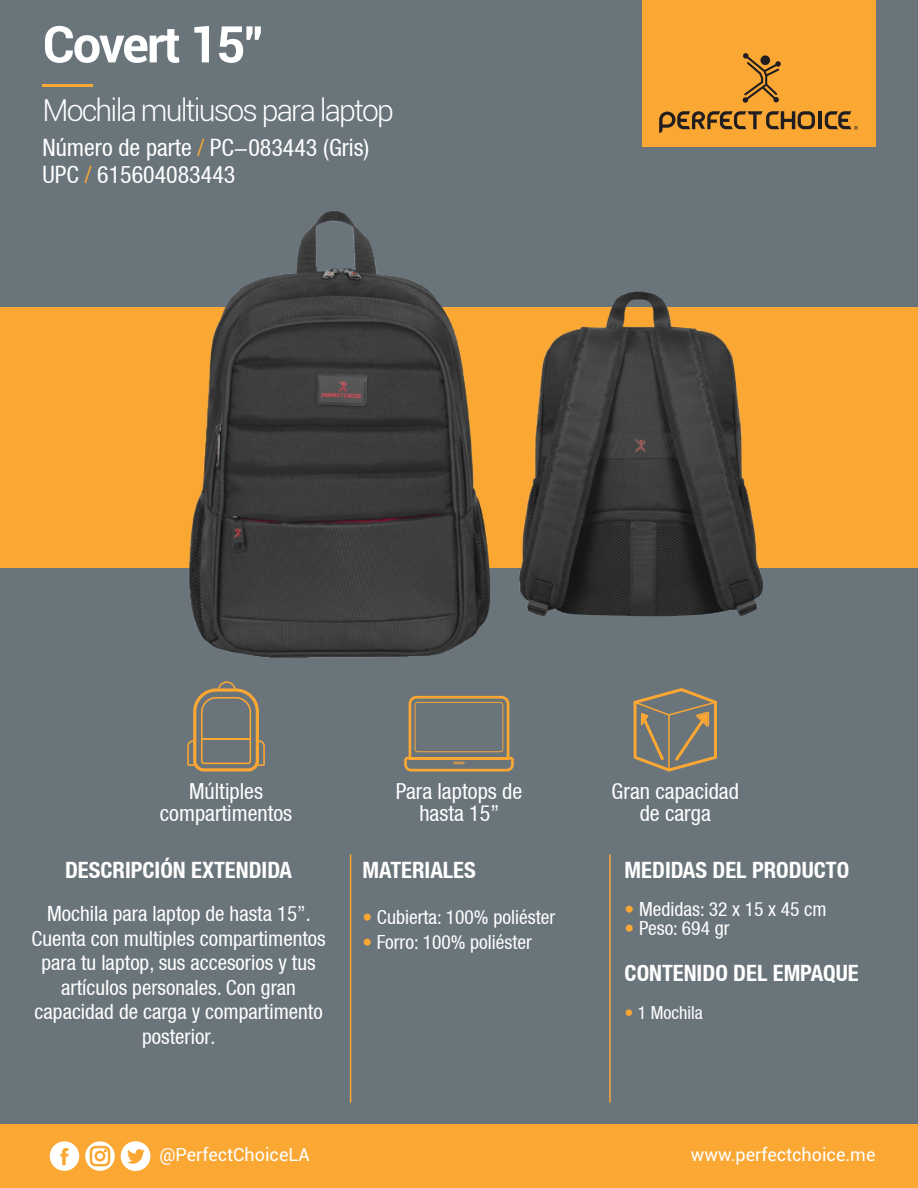
<style>
.page{position:relative;width:918px;height:1188px;background:#6a747b}
.page>*{position:absolute;margin:0;border:0;box-sizing:border-box;transform-origin:0 0}
.t1{font:700 50.7px "Roboto";letter-spacing:-.04em;color:#fff}
.t2{font:300 30.3px "Roboto";letter-spacing:-.06em;color:#fff}
.t3{font:condensed 24px/27px "Helvetica Neue LT";color:#fff}
.t4{font:700 condensed 22.5px "Helvetica Neue LT";color:#fff}
.t5{font:condensed 22.05px/22px "Helvetica Neue LT";color:#fff;text-align:center}
.t6{font:condensed 21px/24.5px "Helvetica Neue LT";color:#fff;text-align:center}
.t7{font:condensed 19.5px "Helvetica Neue LT";color:#fff}
.t8{font:18px "Roboto";color:#fff}
.t9{font:condensed 18px "Helvetica Neue LT";color:#fff}
.s1{color:#faa734}
</style>
<div class="page">
<div style="left:0;top:1124px;width:918px;height:64px;background:#faa734"></div>
<div style="left:0;top:307px;width:918px;height:260px;background:#faa734"></div>
<hr style="left:43px;top:84px;width:50px;height:3px;background:#faa734">
<div style="left:642px;top:0;width:233px;height:146px;background:#faa734"></div>
<hr style="left:818px;top:111px;width:4px;height:18px;background:#221e1f">
<svg style="left:825px;top:111px;width:33px;height:19px"></svg>
<svg style="left:659px;top:111px;width:156px;height:22px"></svg>
<svg style="left:743px;top:53px;width:38px;height:50px"></svg>
<svg style="left:50px;top:1141px;width:29px;height:30px"></svg>
<svg style="left:121px;top:1141px;width:29px;height:30px"></svg>
<svg style="left:85px;top:1141px;width:30px;height:30px"></svg>
<hr style="left:350px;top:855px;width:1px;height:247px;background:#faa734">
<hr style="left:609px;top:855px;width:2px;height:247px;background:#faa734">
<svg style="left:404px;top:696px;width:110px;height:76px"></svg>
<hr style="left:409px;top:757px;width:100px;height:3px;background:#faa734">
<svg style="left:633px;top:688px;width:84px;height:84px"></svg>
<svg style="left:187px;top:681px;width:78px;height:91px"></svg>
<img style="left:525px;top:291px;width:265px;height:326px">
<img style="left:156px;top:210px;width:369px;height:448px">
<h1 class="t1" style="left:43px;top:9px;width:224px">Covert 15”</h1>
<h2 class="t2" style="left:43px;top:90px;width:353px">Mochila multiusos para laptop</h2>
<p class="t3" style="left:43px;top:134px;width:328px">Número de parte <span class="s1">/</span> PC-083443 (Gris)<br>UPC <span class="s1">/</span> 615604083443</p>
<p class="t5" style="left:160px;top:780px;width:134px">Múltiples compartimentos</p>
<p class="t5" style="left:612px;top:780px;width:129px">Gran capacidad de carga</p>
<p class="t5" style="left:396px;top:780px;width:128px">Para laptops de hasta 15”</p>
<p class="t4" style="left:65px;top:856px;width:229px">DESCRIPCIÓN EXTENDIDA</p>
<p class="t6" style="left:31px;top:902px;width:296px">Mochila para laptop de hasta 15”.<br>Cuenta con multiples compartimentos para tu laptop, sus accesorios y tus artículos personales. Con gran capacidad de carga y compartimento posterior.</p>
<p class="t4" style="left:363px;top:856px;width:115px">MATERIALES</p>
<p class="t7" style="left:363px;top:906px;width:194px"><span class="s1">•</span> Cubierta: 100% poliéster</p>
<p class="t7" style="left:363px;top:931px;width:171px"><span class="s1">•</span> Forro: 100% poliéster</p>
<p class="t8" style="left:159px;top:1142px;width:152px">@PerfectChoiceLA</p>
<p class="t4" style="left:625px;top:856px;width:226px">MEDIDAS DEL PRODUCTO</p>
<p class="t7" style="left:625px;top:898px;width:203px"><span class="s1">•</span> Medidas: 32 x 15 x 45 cm</p>
<p class="t7" style="left:625px;top:917px;width:106px"><span class="s1">•</span> Peso: 694 gr</p>
<p class="t4" style="left:625px;top:959px;width:236px">CONTENIDO DEL EMPAQUE</p>
<p class="t9" style="left:625px;top:1002px;width:80px"><span class="s1">•</span> 1 Mochila</p>
<p class="t8" style="left:691px;top:1142px;width:186px">www.perfectchoice.me</p>
</div>
